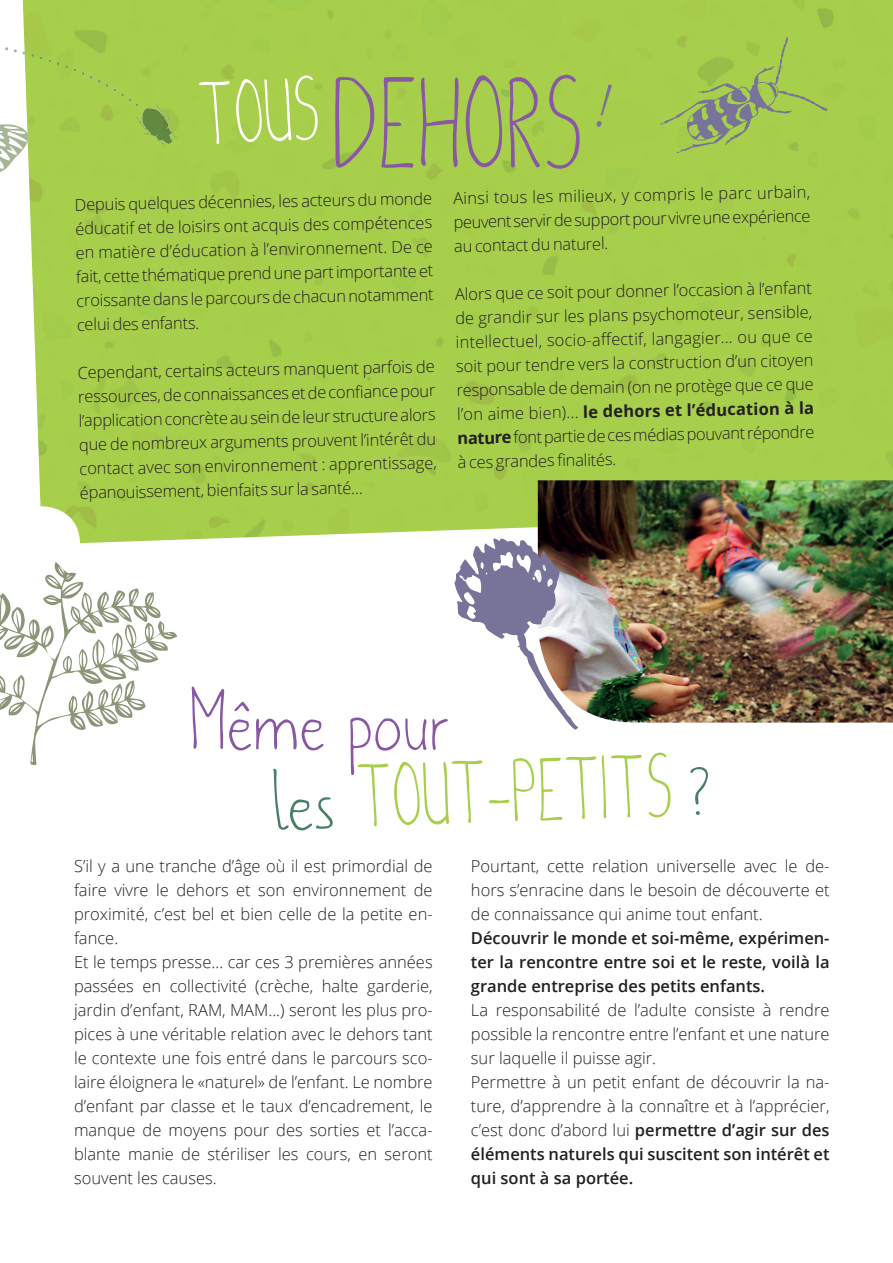
<style>
.page{position:relative;width:893px;height:1263px;background:#fff}
.page>*{position:absolute;margin:0;border:0;box-sizing:border-box;transform-origin:0 0}
.t1{font:120px "metafors";color:#8858a4}
.t2{font:82.5px "metafors";color:#a7cf4b}
.t3{font:82.5px "metafors";color:#8858a4}
.t4{font:82.5px "metafors";color:#fff}
.t5{font:300 16.5px/24px "Open Sans";color:#231f20;text-align:justify}
.t6{font:600 16.5px/24px "Open Sans";color:#231f20;text-align:justify}
.s1{font-weight:700}
.s2{color:#488065}
.s3{font-size:61.8px;color:#488065}
.s4{font-weight:600}
</style>
<div class="page">
<div style="left:23px;top:0;width:870px;height:543px;background:#a7cf4b"></div>
<svg style="left:0;top:124px;width:29px;height:48px"></svg>
<svg style="left:5px;top:47px;width:20px;height:8px"></svg>
<div style="left:25px;top:52px;width:107px;height:49px;background:#a7cf4b"></div>
<img style="left:135px;top:102px;width:29px;height:46px">
<svg style="left:0;top:562px;width:177px;height:203px"></svg>
<img style="left:538px;top:480px;width:355px;height:243px">
<svg style="left:660px;top:37px;width:168px;height:116px;background:#9fc154"></svg>
<svg style="left:454px;top:538px;width:124px;height:192px"></svg>
<svg style="left:596px;top:84px;width:17px;height:43px"></svg>
<h2 class="t4" style="left:195px;top:62px;width:123px;rotate:-3deg">TOUS</h2>
<h1 class="t1" style="left:332px;top:47px;width:253px">DEHORS</h1>
<p class="t5" style="left:75px;top:192px;width:359px;rotate:-1deg">Depuis quelques décennies, les acteurs du monde éducatif et de loisirs ont acquis des compétences en matière d’éducation à l’environnement. De ce fait, cette thématique prend une part importante et croissante dans le parcours de chacun notamment celui des enfants.</p>
<p class="t5" style="left:78px;top:360px;width:359px;rotate:-1deg">Cependant, certains acteurs manquent parfois de ressources, de connaissances et de confi ance pour l’application concrète au sein de leur structure alors que de nombreux arguments prouvent l’intérêt du contact avec son environnement : apprentissage, épanouissement, bienfaits sur la santé…</p>
<p class="t5" style="left:453px;top:186px;width:359px;rotate:-1deg">Ainsi tous les milieux, y compris le parc urbain, peuvent servir de support pour vivre une expérience au contact du naturel.</p>
<p class="t5" style="left:455px;top:282px;width:359px;rotate:-1deg">Alors que ce soit pour donner l’occasion à l’enfant de grandir sur les plans psychomoteur, sensible, intellectuel, socio-affectif, langagier… ou que ce soit pour tendre vers la construction d’un citoyen responsable de demain (on ne protège que ce que l’on aime bien)... <span class="s1">le dehors et l’éducation à la nature</span> font partie de ces médias pouvant répondre à ces grandes fi nalités.</p>
<h2 class="t3" style="left:189px;top:666px;width:260px">Même pour</h2>
<h2 class="t2" style="left:270px;top:747px;width:440px;rotate:-2deg"><span class="s2">les</span> TOUT-PETITS <span class="s3">?</span></h2>
<p class="t5" style="left:74px;top:853px;width:360px;text-align:left">S’il y a une tranche d’âge où il est primordial de faire vivre le dehors et son environnement de proximité, c’est bel et bien celle de la petite en&shy;fance.<br>Et le temps presse… car ces 3 premières années passées en collectivité (crèche, halte garderie, jardin d’enfant, RAM, MAM...) seront les plus pro&shy;pices à une véritable relation avec le dehors tant le contexte une fois entré dans le parcours sco&shy;laire éloignera le «naturel» de l’enfant. Le nombre d’enfant par classe et le taux d’encadrement, le manque de moyens pour des sorties et l’acca&shy;blante manie de stériliser les cours, en seront souvent les causes.</p>
<p class="t5" style="left:471px;top:853px;width:360px">Pourtant, cette relation universelle avec le de&shy;hors s’enracine dans le besoin de découverte et de connaissance qui anime tout enfant.</p>
<p class="t6" style="left:471px;top:926px;width:360px">Découvrir le monde et soi-même, expérimen&shy;ter la rencontre entre soi et le reste, voilà la grande entreprise des petits enfants.</p>
<p class="t5" style="left:471px;top:997px;width:360px;text-align:left">La responsabilité de l’adulte consiste à rendre possible la rencontre entre l’enfant et une nature sur laquelle il puisse agir.<br>Permettre à un petit enfant de découvrir la na&shy;ture, d’apprendre à la connaître et à l’apprécier, c’est donc d’abord lui <span class="s4">permettre d’agir sur des éléments naturels qui suscitent son intérêt et qui sont à sa portée.</span></p>
</div>
